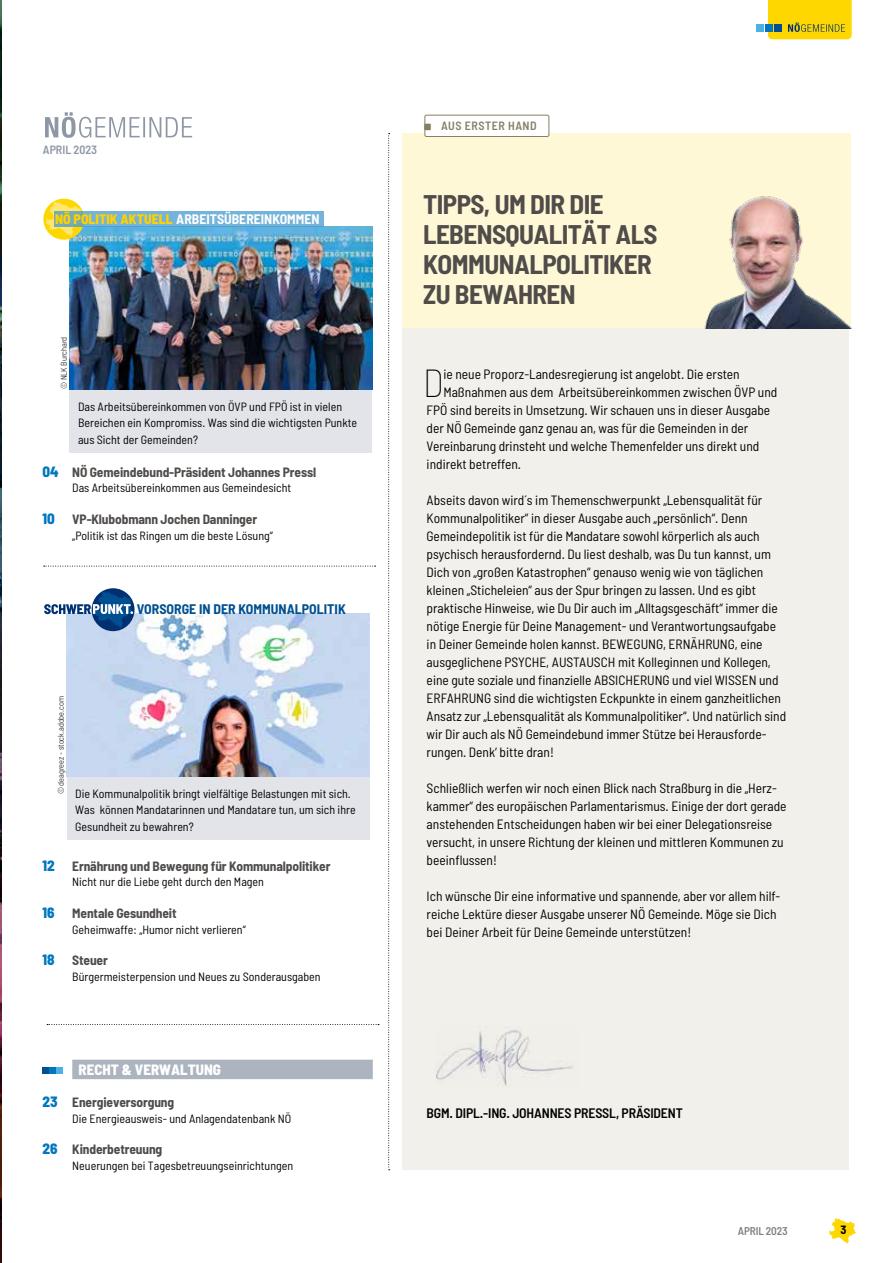
<style>
.page{position:relative;width:893px;height:1263px;background:#fff}
.page>*{position:absolute;margin:0;border:0;box-sizing:border-box;transform-origin:0 0}
.t1{font:100 semi-condensed 39.15px "Barlow";color:#000}
.t2{font:700 semi-condensed 27px/30px "Barlow";letter-spacing:-.02em;color:#4f4c4a}
.t3{font:800 semi-condensed 15px "Barlow";color:#fff}
.t4{font:800 semi-condensed 15px "Barlow";color:#0077bf}
.t5{font:700 semi-condensed 13.95px "Barlow";color:#005091}
.t6{font:600 semi-condensed 13.8px "Barlow";letter-spacing:-.01em;color:#000}
.t7{font:700 semi-condensed 13.8px "Barlow";color:#fff}
.t8{font:semi-condensed 13.5px/18px "Barlow";color:#000}
.t9{font:700 semi-condensed 13.5px "Barlow";letter-spacing:-.01em;color:#4f4c4a}
.t10{font:semi-condensed 12px/16.5px "Barlow";color:#000}
.t11{font:600 semi-condensed 12px "Barlow";letter-spacing:.04em;color:#858064}
.t12{font:600 semi-condensed 12px "Barlow";color:#8d97a5}
.t13{font:700 semi-condensed 12px "Barlow";color:#000}
.t14{font:600 semi-condensed 11.25px "Barlow";letter-spacing:-.01em;color:#838283}
.t15{font:300 semi-condensed 8.25px "Barlow";color:#000}
.s1{font-weight:800;color:#ffd100}
.s2{font-weight:800;font-size:15px;color:#0077bf}
.s3{font-family:"Ardoise Ptf";font-weight:400;font-stretch:normal;font-size:18px}
</style>
<div class="page">
<div style="left:403px;top:263px;width:446px;height:907px;background:#f1f0eb"></div>
<div style="left:72px;top:1060px;width:301px;height:19px;background:#acb4c0"></div>
<svg style="left:56px;top:1067px;width:6px;height:6px"></svg>
<div style="left:49px;top:1067px;width:7px;height:6px;background:#0077bf"></div>
<svg style="left:43px;top:1067px;width:6px;height:6px"></svg>
<svg style="left:388px;top:133px;width:2px;height:1037px"></svg>
<div style="left:402px;top:133px;width:449px;height:195px;background:#fff8d7"></div>
<img style="left:436px;top:1027px;width:137px;height:59px">
<svg style="left:45px;top:112px;width:147px;height:26px"></svg>
<div style="left:425px;top:115px;width:124px;height:22px;background:#fff;border-radius:2px"></div>
<div style="left:424px;top:115px;width:125px;height:22px;border:1px solid #858064;border-radius:2px"></div>
<img style="left:704px;top:196px;width:149px;height:133px">
<div style="left:70px;top:390px;width:302px;height:62px;background:#e2e4e9"></div>
<img style="left:70px;top:227px;width:302px;height:163px">
<svg style="left:43px;top:199px;width:41px;height:41px"></svg>
<svg style="left:46px;top:202px;width:37px;height:34px"></svg>
<svg style="left:54px;top:212px;width:269px;height:15px;background:#71b1d5"></svg>
<div style="left:67px;top:777px;width:302px;height:62px;background:#e2e4e9"></div>
<img style="left:67px;top:614px;width:302px;height:163px">
<svg style="left:92px;top:588px;width:43px;height:43px"></svg>
<svg style="left:44px;top:592px;width:89px;height:36px"></svg>
<svg style="left:44px;top:566px;width:332px;height:1px"></svg>
<svg style="left:47px;top:1024px;width:332px;height:1px"></svg>
<svg style="left:829px;top:1218px;width:27px;height:25px"></svg>
<svg style="left:768px;top:0;width:84px;height:39px;background:#f2cf06"></svg>
<div style="left:756px;top:24px;width:7px;height:8px;background:#4ab1e4"></div>
<div style="left:765px;top:24px;width:8px;height:8px;background:#0077bf"></div>
<div style="left:774px;top:24px;width:8px;height:8px;background:#005091"></div>
<img style="left:0;top:3px;width:1px;height:1259px">
<p class="t12" style="left:43px;top:142px;width:56px">APRIL 2023</p>
<p class="t7" style="left:55px;top:211px;width:266px"><span class="s1">NÖ POLITIK AKTUELL</span> ARBEITSÜBEREINKOMMEN</p>
<p class="t15" style="left:59px;top:389px;width:54px;rotate:-90deg">© NLK Burchard</p>
<p class="t10" style="left:78px;top:398px;width:281px">Das Arbeitsübereinkommen von ÖVP und FPÖ ist in vielen<br>Bereichen ein Kompromiss. Was sind die wichtigsten Punkte aus Sicht der Gemeinden?</p>
<p class="t9" style="left:43px;top:463px;width:275px"><span class="s2">04</span> NÖ Gemeindebund-Präsident Johannes Pressl</p>
<p class="t10" style="left:72px;top:480px;width:221px">Das Arbeitsübereinkommen aus Gemeindesicht</p>
<p class="t4" style="left:43px;top:509px;width:14px">10</p>
<p class="t9" style="left:72px;top:511px;width:186px">VP-Klubobmann Jochen Danninger</p>
<p class="t10" style="left:72px;top:527px;width:202px">„Politik ist das Ringen um die beste Lösung“</p>
<p class="t5" style="left:137px;top:600px;width:210px">VORSORGE IN DER KOMMUNALPOLITIK</p>
<p class="t15" style="left:56px;top:794px;width:99px;rotate:-90deg">© deagreez - stock.adobe.com</p>
<p class="t10" style="left:75px;top:785px;width:282px">Die Kommunalpolitik bringt vielfältige Belastungen mit sich.<br>Was können Mandatarinnen und Mandatare tun, um sich ihre<br>Gesundheit zu bewahren?</p>
<p class="t9" style="left:43px;top:857px;width:290px"><span class="s2">12</span> Ernährung und Bewegung für Kommunalpolitiker</p>
<p class="t10" style="left:72px;top:873px;width:193px">Nicht nur die Liebe geht durch den Magen</p>
<p class="t9" style="left:43px;top:904px;width:136px"><span class="s2">16</span> Mentale Gesundheit</p>
<p class="t10" style="left:72px;top:921px;width:175px">Geheimwaffe: „Humor nicht verlieren“</p>
<p class="t9" style="left:43px;top:952px;width:67px"><span class="s2">18</span> Steuer</p>
<p class="t10" style="left:72px;top:968px;width:250px">Bürgermeisterpension und Neues zu Sonderausgaben</p>
<p class="t3" style="left:79px;top:1060px;width:144px">RECHT &amp; VERWALTUNG</p>
<p class="t9" style="left:43px;top:1093px;width:133px"><span class="s2">23</span> Energieversorgung</p>
<p class="t10" style="left:72px;top:1110px;width:221px">Die Energieausweis- und Anlagendatenbank NÖ</p>
<p class="t9" style="left:43px;top:1141px;width:121px"><span class="s2">26</span> Kinderbetreuung</p>
<p class="t10" style="left:72px;top:1157px;width:222px">Neuerungen bei Tagesbetreuungseinrichtungen</p>
<p class="t11" style="left:421px;top:118px;width:118px"><span class="s3">■</span> AUS ERSTER HAND</p>
<h2 class="t2" style="left:423px;top:189px;width:236px">TIPPS, UM DIR DIE<br>LEBENSQUALITÄT ALS<br>KOMMUNALPOLITIKER<br>ZU BEWAHREN</h2>
<h1 class="t1" style="left:423px;top:359px;width:23px">D</h1>
<p class="t8" style="left:443px;top:365px;width:298px">ie neue Proporz-Landesregierung ist angelobt. Die ersten</p>
<p class="t8" style="left:443px;top:383px;width:335px">Maßnahmen aus dem Arbeitsübereinkommen zwischen ÖVP und</p>
<p class="t8" style="left:427px;top:401px;width:345px">FPÖ sind bereits in Umsetzung. Wir schauen uns in dieser Ausgabe</p>
<p class="t8" style="left:427px;top:419px;width:323px">der NÖ Gemeinde ganz genau an, was für die Gemeinden in der</p>
<p class="t8" style="left:427px;top:437px;width:334px">Vereinbarung drinsteht und welche Themenfelder uns direkt und</p>
<p class="t8" style="left:427px;top:455px;width:96px">indirekt betreffen.</p>
<p class="t8" style="left:427px;top:491px;width:361px">Abseits davon wird´s im Themenschwerpunkt „Lebensqualität für Kommunalpolitiker“ in dieser Ausgabe auch „persönlich“. Denn Gemeindepolitik ist für die Mandatare sowohl körperlich als auch psychisch herausfordernd. Du liest deshalb, was Du tun kannst, um Dich von „großen Katastrophen“ genauso wenig wie von täglichen kleinen „Sticheleien“ aus der Spur bringen zu lassen. Und es gibt praktische Hinweise, wie Du Dir auch im „Alltagsgeschäft“ immer die nötige Energie für Deine Management- und Verantwortungsaufgabe in Deiner Gemeinde holen kannst. BEWEGUNG, ERNÄHRUNG, eine ausgeglichene PSYCHE, AUSTAUSCH mit Kolleginnen und Kollegen, eine gute soziale und finanzielle ABSICHERUNG und viel WISSEN und ERFAHRUNG sind die wichtigsten Eckpunkte in einem ganzheitlichen Ansatz zur „Lebensqualität als Kommunalpolitiker“. Und natürlich sind wir Dir auch als NÖ Gemeindebund immer Stütze bei Herausforde&shy;rungen. Denk‘ bitte dran!</p>
<p class="t8" style="left:427px;top:779px;width:361px">Schließlich werfen wir noch einen Blick nach Straßburg in die „Herz&shy;kammer“ des europäischen Parlamentarismus. Einige der dort gerade anstehenden Entscheidungen haben wir bei einer Delegationsreise versucht, in unsere Richtung der kleinen und mittleren Kommunen zu beeinflussen!</p>
<p class="t8" style="left:427px;top:887px;width:355px">Ich wünsche Dir eine informative und spannende, aber vor allem hilf&shy;reiche Lektüre dieser Ausgabe unserer NÖ Gemeinde. Möge sie Dich bei Deiner Arbeit für Deine Gemeinde unterstützen!</p>
<p class="t6" style="left:427px;top:1104px;width:258px">BGM. DIPL.-ING. JOHANNES PRESSL, PRÄSIDENT</p>
<p class="t14" style="left:738px;top:1224px;width:51px">APRIL 2023</p>
<p class="t13" style="left:840px;top:1222px;width:7px">3</p>
</div>
